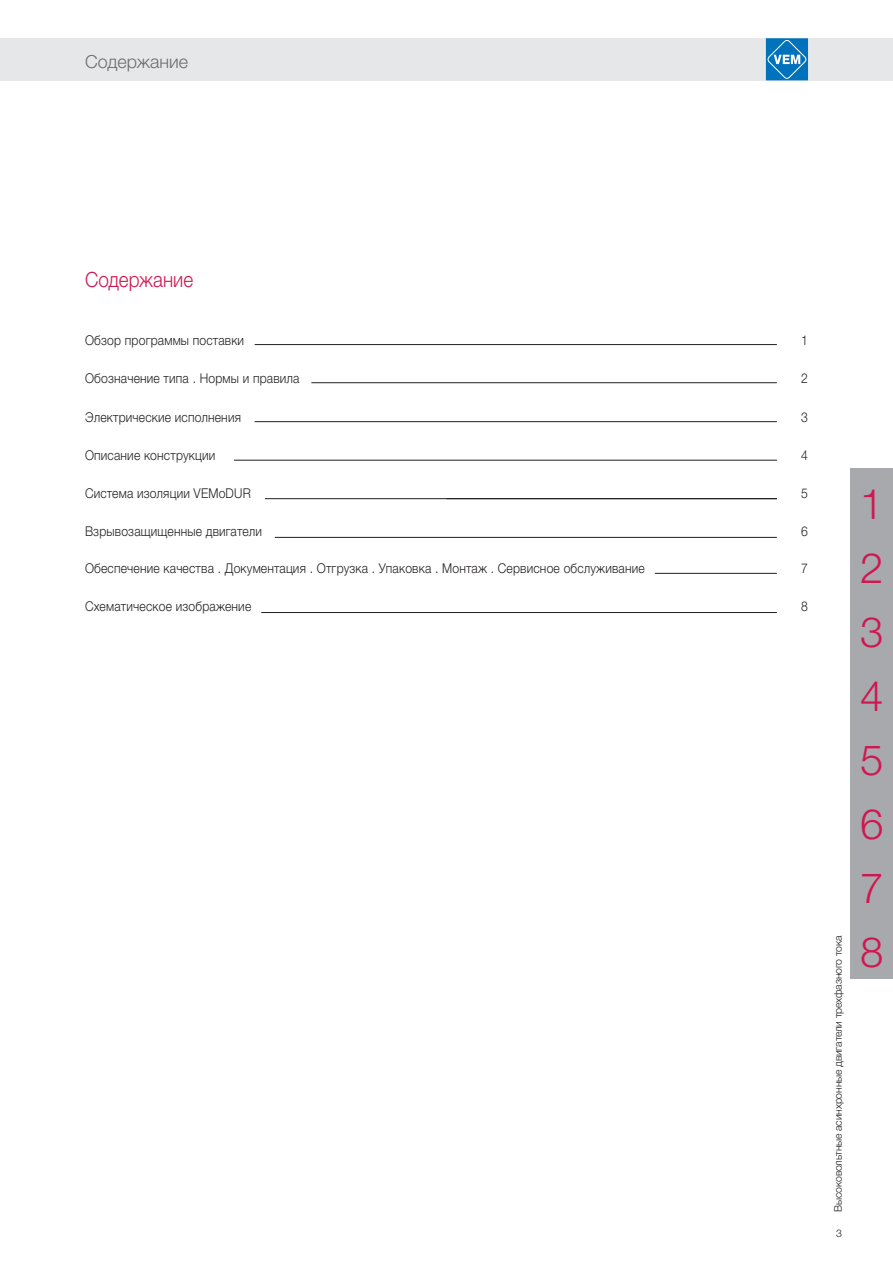
<style>
.page{position:relative;width:893px;height:1263px;background:#fff}
.page>*{position:absolute;margin:0;border:0;box-sizing:border-box;transform-origin:0 0}
.t1{font:300 42px/63.9px "Helvetica Neue LTW1 G";color:#cf1852;text-align:justify}
.t2{font:300 21px "Helvetica Neue LTW1 G";color:#cf1852;scale:.9 1}
.t3{font:300 18px "Helvetica Neue LTW1 G";color:#6c6d70}
.t4{font:300 13.5px "Helvetica Neue LTW1 G";letter-spacing:.015em;color:#231f20;scale:.9 1}
.t5{font:300 10.5px "Helvetica Neue LTW1 G";letter-spacing:-.015em;color:#231f20}
</style>
<div class="page">
<div style="left:0;top:38px;width:893px;height:43px;background:#e6e7e9"></div>
<div style="left:766px;top:38px;width:42px;height:42px;background:#0072bc"></div>
<svg style="left:767px;top:40px;width:39px;height:39px"></svg>
<div style="left:850px;top:468px;width:43px;height:63px;background:#a8a9ad"></div>
<div style="left:850px;top:532px;width:43px;height:64px;background:#a8a9ad"></div>
<div style="left:850px;top:596px;width:43px;height:64px;background:#a8a9ad"></div>
<div style="left:850px;top:660px;width:43px;height:64px;background:#a8a9ad"></div>
<div style="left:850px;top:724px;width:43px;height:64px;background:#a8a9ad"></div>
<div style="left:850px;top:788px;width:43px;height:63px;background:#a8a9ad"></div>
<div style="left:850px;top:851px;width:43px;height:64px;background:#a8a9ad"></div>
<div style="left:850px;top:915px;width:43px;height:64px;background:#a8a9ad"></div>
<hr style="left:311px;top:382px;width:466px;height:1px;background:#231f20">
<hr style="left:255px;top:421px;width:522px;height:1px;background:#231f20">
<hr style="left:255px;top:344px;width:522px;height:1px;background:#231f20">
<hr style="left:234px;top:460px;width:543px;height:1px;background:#231f20">
<hr style="left:265px;top:498px;width:512px;height:1px;background:#231f20">
<hr style="left:275px;top:537px;width:502px;height:1px;background:#231f20">
<hr style="left:655px;top:573px;width:122px;height:1px;background:#231f20">
<hr style="left:261px;top:612px;width:516px;height:1px;background:#231f20">
<h3 class="t3" style="left:85px;top:55px;width:104px">Содержание</h3>
<h2 class="t2" style="left:85px;top:272px;width:122px">Содержание</h2>
<p class="t4" style="left:85px;top:335px;width:178px">Обзор программы поставки</p>
<p class="t4" style="left:801px;top:335px;width:9px">1</p>
<p class="t4" style="left:85px;top:373px;width:240px">Обозначение типа . Нормы и правила</p>
<p class="t4" style="left:801px;top:373px;width:9px">2</p>
<p class="t4" style="left:85px;top:412px;width:175px">Электрические исполнения</p>
<p class="t4" style="left:801px;top:412px;width:9px">3</p>
<p class="t4" style="left:85px;top:450px;width:146px">Описание конструкции</p>
<p class="t4" style="left:801px;top:450px;width:9px">4</p>
<p class="t4" style="left:85px;top:489px;width:186px">Система изоляции VEMoDUR</p>
<p class="t4" style="left:801px;top:489px;width:9px">5</p>
<p class="t4" style="left:85px;top:526px;width:198px">Взрывозащищенные двигатели</p>
<p class="t4" style="left:801px;top:526px;width:9px">6</p>
<p class="t4" style="left:85px;top:564px;width:623px">Обеспечение качества . Документация . Отгрузка . Упаковка . Монтаж . Сервисное обслуживание</p>
<p class="t4" style="left:801px;top:564px;width:9px">7</p>
<p class="t4" style="left:85px;top:601px;width:186px">Схематическое изображение</p>
<p class="t4" style="left:801px;top:601px;width:9px">8</p>
<p class="t5" style="left:834px;top:1212px;width:278px;rotate:-90deg">Высоковольтные асинхронные двигатели трехфазного тока</p>
<p class="t5" style="left:836px;top:1229px;width:7px">3</p>
<h1 class="t1" style="left:860px;top:476px;width:25px">1<br>2<br>3<br>4<br>5<br>6<br>7<br>8</h1>
</div>
